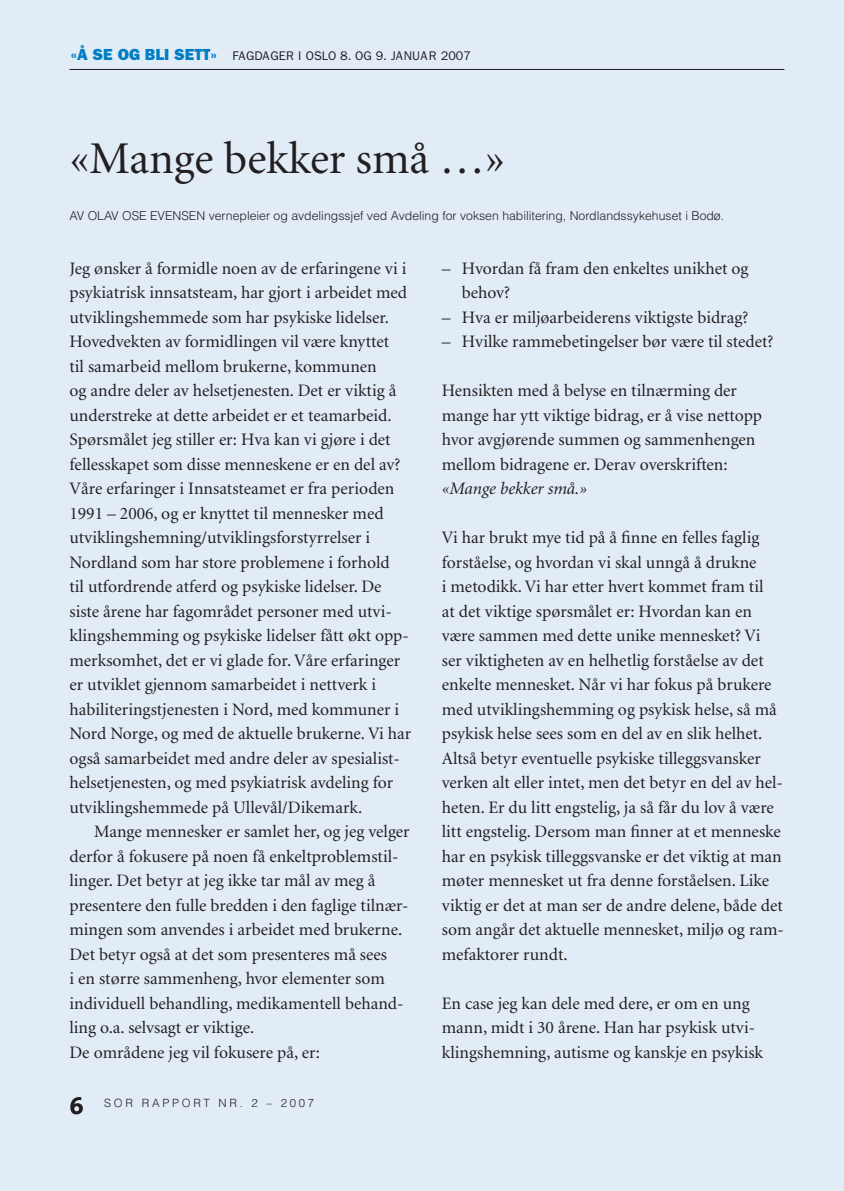
<style>
.page{position:relative;width:844px;height:1191px;background:#fff}
.page>*{position:absolute;margin:0;border:0;box-sizing:border-box;transform-origin:0 0}
.t1{font:45.5px "Minion";color:#231f20}
.t2{font:24.5px "The Sans Bold Caps";color:#231f20}
.t3{font:17.5px/24.5px "Minion";color:#231f20}
.t4{font:italic 17.5px "Minion";color:#231f20}
.t5{font:12.6px "Franklin Gothic";color:#231f20}
.t6{font:300 12.25px "Helvetica";color:#231f20}
.t7{font:300 11.38px "Helvetica";letter-spacing:.24em;color:#231f20}
.s1{font-weight:800;font-size:16.1px;color:#007ec5}
</style>
<div class="page">
<div style="left:0;top:0;width:843px;height:1191px;background:#e1ecf7"></div>
<hr style="left:69px;top:69px;width:715px;height:1px;background:#231f20">
<hr style="left:843px;top:0;width:1px;height:1191px;background:#e1ecf7">
<p class="t5" style="left:70px;top:49px;width:402px"><span class="s1">«Å SE OG BLI SETT»</span> FAGDAGER I OSLO 8. OG 9. JANUAR 2007</p>
<h1 class="t1" style="left:69px;top:136px;width:437px">«Mange bekker små …»</h1>
<p class="t6" style="left:69px;top:208px;width:656px">AV OLAV OSE EVENSEN vernepleier og avdelingssjef ved Avdeling for voksen habilitering, Nordlandssykehuset i Bodø.</p>
<p class="t3" style="left:69px;top:256px;width:343px">Jeg ønsker å formidle noen av de erfaringene vi i psykiatrisk innsatsteam, har gjort i arbeidet med utviklingshemmede som har psykiske lidelser.<br>Hovedvekten av formidlingen vil være knyttet<br>til samarbeid mellom brukerne, kommunen<br>og andre deler av helsetjenesten. Det er viktig å understreke at dette arbeidet er et teamarbeid.<br>Spørsmålet jeg stiller er: Hva kan vi gjøre i det fellesskapet som disse menneskene er en del av?<br>Våre erfaringer i Innsatsteamet er fra perioden 1991 – 2006, og er knyttet til mennesker med utviklingshemning/utviklingsforstyrrelser i Nordland som har store problemene i forhold<br>til utfordrende atferd og psykiske lidelser. De siste årene har fagområdet personer med utvi&shy;klingshemming og psykiske lidelser fått økt opp&shy;merksomhet, det er vi glade for. Våre erfaringer er utviklet gjennom samarbeidet i nettverk i habiliteringstjenesten i Nord, med kommuner i Nord Norge, og med de aktuelle brukerne. Vi har også samarbeidet med andre deler av spesialist&shy;helsetjenesten, og med psykiatrisk avdeling for utviklingshemmede på Ullevål/Dikemark.</p>
<p class="t3" style="left:69px;top:820px;width:341px;text-indent:24px">Mange mennesker er samlet her, og jeg velger derfor å fokusere på noen få enkeltproblemstil&shy;linger. Det betyr at jeg ikke tar mål av meg å presentere den fulle bredden i den faglige tilnær&shy;mingen som anvendes i arbeidet med brukerne.<br>Det betyr også at det som presenteres må sees<br>i en større sammenheng, hvor elementer som individuell behandling, medikamentell behand&shy;ling o.a. selvsagt er viktige.<br>De områdene jeg vil fokusere på, er:</p>
<h2 class="t2" style="left:69px;top:1085px;width:16px">6</h2>
<p class="t7" style="left:104px;top:1095px;width:211px">SOR RAPPORT NR. 2 – 2007</p>
<p class="t3" style="left:461px;top:256px;width:288px;text-indent:-20px">– Hvordan få fram den enkeltes unikhet og behov?</p>
<p class="t3" style="left:441px;top:305px;width:308px">– Hva er miljøarbeiderens viktigste bidrag?</p>
<p class="t3" style="left:441px;top:330px;width:333px">– Hvilke rammebetingelser bør være til stedet?</p>
<p class="t3" style="left:441px;top:379px;width:322px">Hensikten med å belyse en tilnærming der mange har ytt viktige bidrag, er å vise nettopp hvor avgjørende summen og sammenhengen mellom bidragene er. Derav overskriften:</p>
<p class="t4" style="left:441px;top:480px;width:147px">«Mange bekker små.»</p>
<p class="t3" style="left:441px;top:526px;width:343px">Vi har brukt mye tid på å finne en felles faglig forståelse, og hvordan vi skal unngå å drukne<br>i metodikk. Vi har etter hvert kommet fram til<br>at det viktige spørsmålet er: Hvordan kan en være sammen med dette unike mennesket? Vi ser viktigheten av en helhetlig forståelse av det enkelte mennesket. Når vi har fokus på brukere med utviklingshemming og psykisk helse, så må psykisk helse sees som en del av en slik helhet.<br>Altså betyr eventuelle psykiske tilleggsvansker verken alt eller intet, men det betyr en del av hel&shy;heten. Er du litt engstelig, ja så får du lov å være litt engstelig. Dersom man finner at et menneske har en psykisk tilleggsvanske er det viktig at man møter mennesket ut fra denne forståelsen. Like viktig er det at man ser de andre delene, både det som angår det aktuelle mennesket, miljø og ram&shy;mefaktorer rundt.</p>
<p class="t3" style="left:441px;top:991px;width:323px">En case jeg kan dele med dere, er om en ung mann, midt i 30 årene. Han har psykisk utvi&shy;klingshemning, autisme og kanskje en psykisk</p>
</div>
